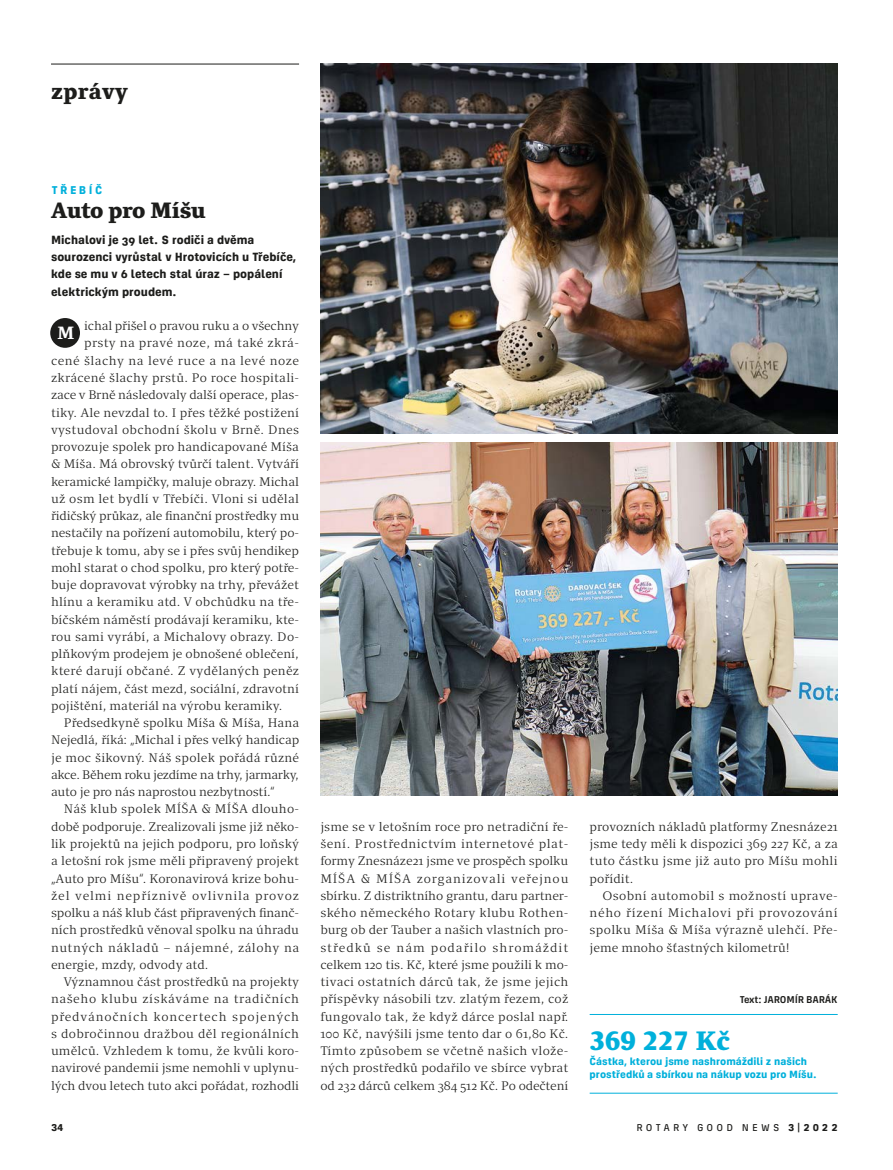
<style>
.page{position:relative;width:893px;height:1170px;background:#fff}
.page>*{position:absolute;margin:0;border:0;box-sizing:border-box;transform-origin:0 0}
.t1{font:900 27px "Clara Serif";color:#00b0db}
.t2{font:900 22.5px "Clara Serif";letter-spacing:-.02em;color:#1d1d1b}
.t3{font:700 18px "Clara Serif";color:#fff}
.t4{font:12.6px/17.2px "Clara Serif";color:#1d1d1b;text-align:justify}
.t5{font:700 12.6px/17.2px "Corridor";color:#1d1d1b}
.t6{font:12.6px "Clara Serif";letter-spacing:.025em;color:#1d1d1b}
.t7{font:12.6px "Clara Serif";letter-spacing:.02em;color:#1d1d1b}
.t8{font:12.6px "Clara Serif";letter-spacing:.065em;color:#1d1d1b}
.t9{font:12.6px "Clara Serif";letter-spacing:-.025em;color:#1d1d1b}
.t10{font:12.6px "Clara Serif";letter-spacing:.045em;color:#1d1d1b}
.t11{font:12.6px "Clara Serif";letter-spacing:.035em;color:#1d1d1b}
.t12{font:12.6px "Clara Serif";letter-spacing:.04em;color:#1d1d1b}
.t13{font:700 12px "Corridor";letter-spacing:.2em;color:#00b0db}
.t14{font:700 11.1px/13.5px "Corridor";color:#00b0db}
.t15{font:500 10.5px "Corridor";letter-spacing:.295em;color:#1d1d1b}
.t16{font:600 10.5px "Corridor";letter-spacing:-.02em;color:#1d1d1b}
.t17{font:700 10.5px "Corridor";color:#1d1d1b}
.s1{font-weight:700}
</style>
<div class="page">
<hr style="left:51px;top:64px;width:248px;height:1px;background:#1d1d1b">
<div style="left:50px;top:318px;width:30px;height:30px;background:#1d1d1b;border-radius:50%"></div>
<hr style="left:590px;top:1014px;width:248px;height:1px;background:#00b0db">
<hr style="left:590px;top:1092px;width:248px;height:1px;background:#00b0db">
<img style="left:320px;top:64px;width:518px;height:370px">
<img style="left:320px;top:442px;width:518px;height:353px">
<h2 class="t2" style="left:51px;top:78px;width:78px">zprávy</h2>
<p class="t13" style="left:52px;top:183px;width:52px">TŘEBÍČ</p>
<h2 class="t2" style="left:51px;top:198px;width:156px">Auto pro Míšu</h2>
<p class="t5" style="left:51px;top:231px;width:247px">Michalovi je 39 let. S rodiči a dvěma sourozenci vyrůstal v Hrotovicích u Třebíče, kde se mu v 6 letech stal úraz – popálení elektrickým proudem.</p>
<p class="t4" style="left:84px;top:317px;width:216px">ichal přišel o pravou ruku a o všechny</p>
<p class="t6" style="left:84px;top:336px;width:216px">prsty na pravé noze, má také zkrá-</p>
<p class="t11" style="left:51px;top:353px;width:250px">cené šlachy na levé ruce a na levé noze</p>
<p class="t7" style="left:51px;top:371px;width:250px">zkrácené šlachy prstů. Po roce hospitali-</p>
<p class="t4" style="left:51px;top:386px;width:250px">zace v Brně následovaly další operace, plas-</p>
<p class="t4" style="left:51px;top:404px;width:250px">tiky. Ale nevzdal to. I přes těžké postižení</p>
<p class="t6" style="left:51px;top:422px;width:250px">vystudoval obchodní školu v Brně. Dnes</p>
<p class="t4" style="left:51px;top:438px;width:250px">provozuje spolek pro handicapované Míša</p>
<p class="t4" style="left:51px;top:455px;width:250px">&amp; Míša. Má obrovský tvůrčí talent. Vytváří</p>
<p class="t4" style="left:51px;top:473px;width:250px">keramické lampičky, maluje obrazy. Michal</p>
<p class="t4" style="left:51px;top:490px;width:249px">už osm let bydlí v Třebíči. Vloni si udělal</p>
<p class="t4" style="left:51px;top:507px;width:250px">řidičský průkaz, ale finanční prostředky mu</p>
<p class="t4" style="left:51px;top:524px;width:250px">nestačily na pořízení automobilu, který po-</p>
<p class="t4" style="left:51px;top:542px;width:249px">třebuje k tomu, aby se i přes svůj hendikep</p>
<p class="t4" style="left:51px;top:559px;width:250px">mohl starat o chod spolku, pro který potře-</p>
<p class="t4" style="left:51px;top:576px;width:250px">buje dopravovat výrobky na trhy, převážet</p>
<p class="t4" style="left:51px;top:593px;width:250px">hlínu a keramiku atd. V obchůdku na tře-</p>
<p class="t4" style="left:51px;top:611px;width:250px">bíčském náměstí prodávají keramiku, kte-</p>
<p class="t4" style="left:51px;top:628px;width:250px">rou sami vyrábí, a Michalovy obrazy. Do-</p>
<p class="t4" style="left:51px;top:645px;width:250px">plňkovým prodejem je obnošené oblečení,</p>
<p class="t7" style="left:51px;top:664px;width:250px">které darují občané. Z vydělaných peněz</p>
<p class="t4" style="left:51px;top:680px;width:250px">platí nájem, část mezd, sociální, zdravotní</p>
<p class="t4" style="left:51px;top:697px;width:233px">pojištění, materiál na výrobu keramiky.</p>
<p class="t4" style="left:64px;top:714px;width:237px">Předsedkyně spolku Míša &amp; Míša, Hana</p>
<p class="t4" style="left:51px;top:731px;width:250px">Nejedlá, říká: „Michal i přes velký handicap</p>
<p class="t4" style="left:51px;top:749px;width:250px">je moc šikovný. Náš spolek pořádá různé</p>
<p class="t9" style="left:51px;top:767px;width:249px">akce. Během roku jezdíme na trhy, jarmarky,</p>
<p class="t4" style="left:51px;top:783px;width:225px">auto je pro nás naprostou nezbytností.“</p>
<p class="t4" style="left:64px;top:800px;width:237px">Náš klub spolek MÍŠA &amp; MÍŠA dlouho-</p>
<p class="t4" style="left:51px;top:818px;width:250px">době podporuje. Zrealizovali jsme již něko-</p>
<p class="t4" style="left:51px;top:835px;width:250px">lik projektů na jejich podporu, pro loňský</p>
<p class="t4" style="left:51px;top:852px;width:250px">a letošní rok jsme měli připravený projekt</p>
<p class="t4" style="left:51px;top:869px;width:250px">„Auto pro Míšu“. Koronavirová krize bohu-</p>
<p class="t8" style="left:51px;top:888px;width:250px">žel velmi nepříznivě ovlivnila provoz</p>
<p class="t4" style="left:51px;top:904px;width:250px">spolku a náš klub část připravených finanč-</p>
<p class="t4" style="left:51px;top:921px;width:250px">ních prostředků věnoval spolku na úhradu</p>
<p class="t12" style="left:51px;top:940px;width:250px">nutných nákladů – nájemné, zálohy na</p>
<p class="t4" style="left:51px;top:956px;width:159px">energie, mzdy, odvody atd.</p>
<p class="t4" style="left:64px;top:973px;width:237px">Významnou část prostředků na projekty</p>
<p class="t10" style="left:51px;top:992px;width:250px">našeho klubu získáváme na tradičních</p>
<p class="t8" style="left:51px;top:1009px;width:250px">předvánočních koncertech spojených</p>
<p class="t6" style="left:51px;top:1026px;width:250px">s dobročinnou dražbou děl regionálních</p>
<p class="t4" style="left:51px;top:1042px;width:250px">umělců. Vzhledem k tomu, že kvůli koro-</p>
<p class="t4" style="left:51px;top:1059px;width:250px">navirové pandemii jsme nemohli v uplynu-</p>
<p class="t4" style="left:51px;top:1076px;width:250px">lých dvou letech tuto akci pořádat, rozhodli</p>
<h3 class="t3" style="left:57px;top:323px;width:19px">M</h3>
<p class="t4" style="left:320px;top:818px;width:250px">jsme se v letošním roce pro netradiční ře&shy;šení. Prostřednictvím internetové plat&shy;formy Znesnáze21 jsme ve prospěch spolku MÍŠA &amp; MÍŠA zorganizovali veřejnou sbírku. Z distriktního grantu, daru partner&shy;ského německého Rotary klubu Rothen&shy;burg ob der Tauber a našich vlastních pro&shy;středků se nám podařilo shromáždit celkem 120 tis. Kč, které jsme použili k mo&shy;tivaci ostatních dárců tak, že jsme jejich příspěvky násobili tzv. zlatým řezem, což fungovalo tak, že když dárce poslal např.<br>100 Kč, navýšili jsme tento dar o 61,80 Kč.<br>Tímto způsobem se včetně našich vlože&shy;ných prostředků podařilo ve sbírce vybrat od 232 dárců celkem 384 512 Kč. Po odečtení</p>
<p class="t4" style="left:590px;top:818px;width:250px">provozních nákladů platformy Znesnáze21 jsme tedy měli k dispozici 369 227 Kč, a za tuto částku jsme již auto pro Míšu mohli pořídit.</p>
<p class="t4" style="left:590px;top:887px;width:250px;text-indent:13px">Osobní automobil s možností uprave&shy;ného řízení Michalovi při provozování spolku Míša &amp; Míša výrazně ulehčí. Pře&shy;jeme mnoho šťastných kilometrů!</p>
<p class="t16" style="left:740px;top:993px;width:99px">Text: JAROMÍR BARÁK</p>
<h1 class="t1" style="left:590px;top:1025px;width:142px">369 227 Kč</h1>
<p class="t14" style="left:590px;top:1053px;width:228px">Částka, kterou jsme nashromáždili z našich prostředků a sbírkou na nákup vozu pro Míšu.</p>
<p class="t17" style="left:51px;top:1121px;width:14px">34</p>
<p class="t15" style="left:636px;top:1121px;width:203px">ROTARY GOOD NEWS <span class="s1">3|2022</span></p>
</div>
